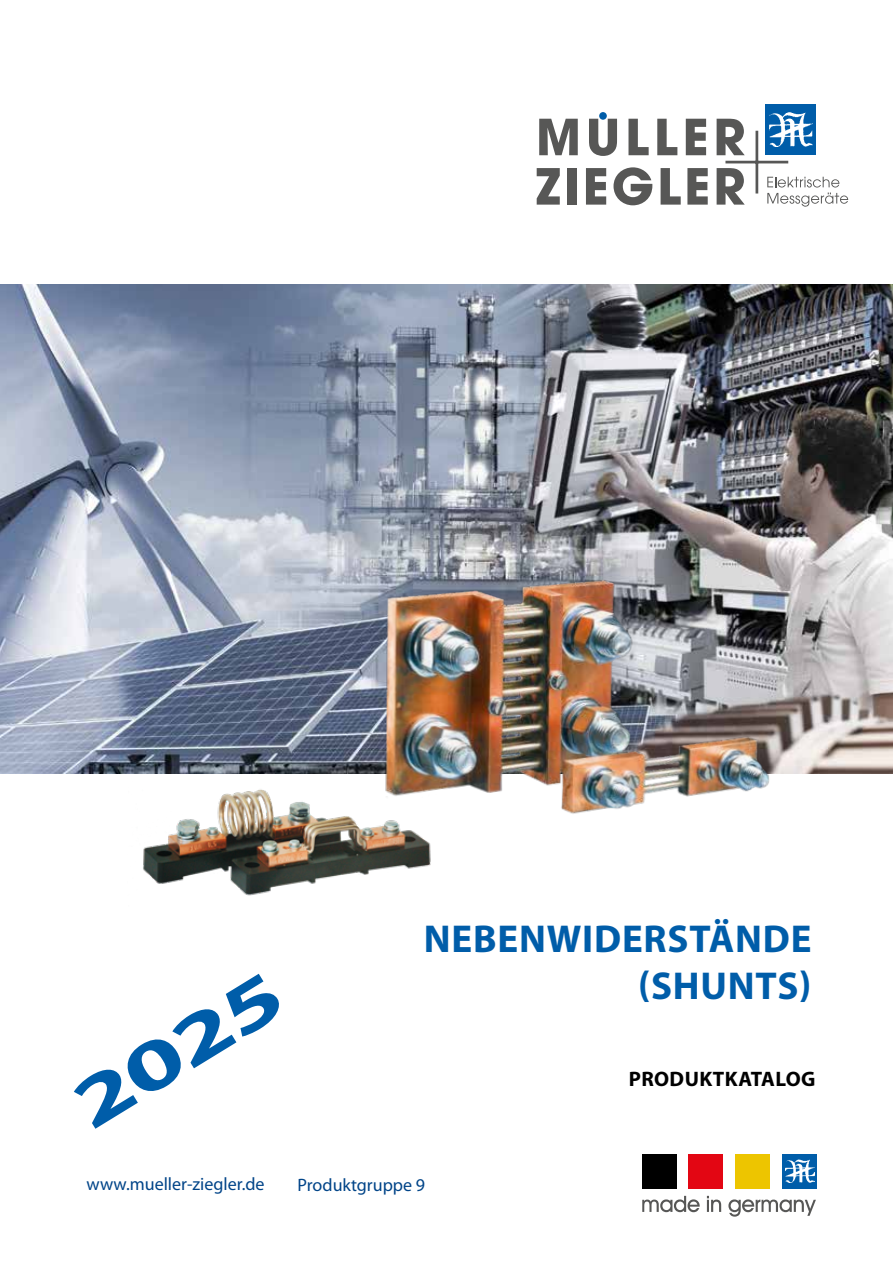
<style>
.page{position:relative;width:893px;height:1263px;background:#fff}
.page>*{position:absolute;margin:0;border:0;box-sizing:border-box;transform-origin:0 0}
.t1{font:700 72px "Myriad Pro";color:#005da9;scale:1.5 1}
.t2{font:700 39px/46.8px "Myriad Pro";letter-spacing:.02em;color:#005da9;text-align:right}
.t3{font:700 21px "Myriad Pro";letter-spacing:.02em;color:#000}
.t4{font:18px "Myriad Pro";color:#048}
</style>
<div class="page">
<svg style="left:642px;top:1196px;width:174px;height:20px"></svg>
<div style="left:642px;top:1154px;width:34px;height:34px;background:#000"></div>
<div style="left:689px;top:1154px;width:34px;height:34px;background:#e30613"></div>
<div style="left:736px;top:1154px;width:34px;height:34px;background:#edc500"></div>
<div style="left:782px;top:1154px;width:34px;height:34px;background:#005da9"></div>
<img style="left:785px;top:1159px;width:30px;height:24px">
<img style="left:0;top:284px;width:893px;height:490px">
<svg style="left:537px;top:168px;width:23px;height:37px"></svg>
<div style="left:567px;top:168px;width:9px;height:37px;background:#575756"></div>
<svg style="left:586px;top:168px;width:20px;height:37px"></svg>
<svg style="left:613px;top:167px;width:39px;height:38px"></svg>
<svg style="left:661px;top:168px;width:20px;height:37px"></svg>
<svg style="left:687px;top:168px;width:21px;height:37px"></svg>
<svg style="left:717px;top:168px;width:28px;height:37px"></svg>
<svg style="left:539px;top:119px;width:39px;height:36px"></svg>
<svg style="left:589px;top:119px;width:28px;height:37px"></svg>
<svg style="left:628px;top:119px;width:21px;height:36px"></svg>
<svg style="left:657px;top:119px;width:20px;height:36px"></svg>
<svg style="left:686px;top:119px;width:20px;height:36px"></svg>
<svg style="left:717px;top:119px;width:28px;height:36px"></svg>
<hr style="left:725px;top:161px;width:63px;height:2px;background:#575756">
<hr style="left:755px;top:131px;width:3px;height:62px;background:#575756">
<div style="left:765px;top:104px;width:50px;height:51px;background:#005da9"></div>
<div style="left:599px;top:112px;width:8px;height:8px;background:#005da9;border-radius:50%"></div>
<svg style="left:767px;top:177px;width:81px;height:30px"></svg>
<img style="left:769px;top:112px;width:43px;height:35px">
<img style="left:345px;top:553px;width:431px;height:261px">
<img style="left:143px;top:779px;width:293px;height:117px">
<h1 class="t1" style="left:54px;top:1069px;width:157px;rotate:-31deg">2025</h1>
<h2 class="t2" style="left:424px;top:914px;width:389px">NEBENWIDERSTÄNDE (SHUNTS)</h2>
<p class="t3" style="left:629px;top:1065px;width:188px">PRODUKTKATALOG</p>
<p class="t4" style="left:87px;top:1172px;width:180px">www.mueller-ziegler.de</p>
<p class="t4" style="left:298px;top:1173px;width:129px">Produktgruppe 9</p>
</div>
